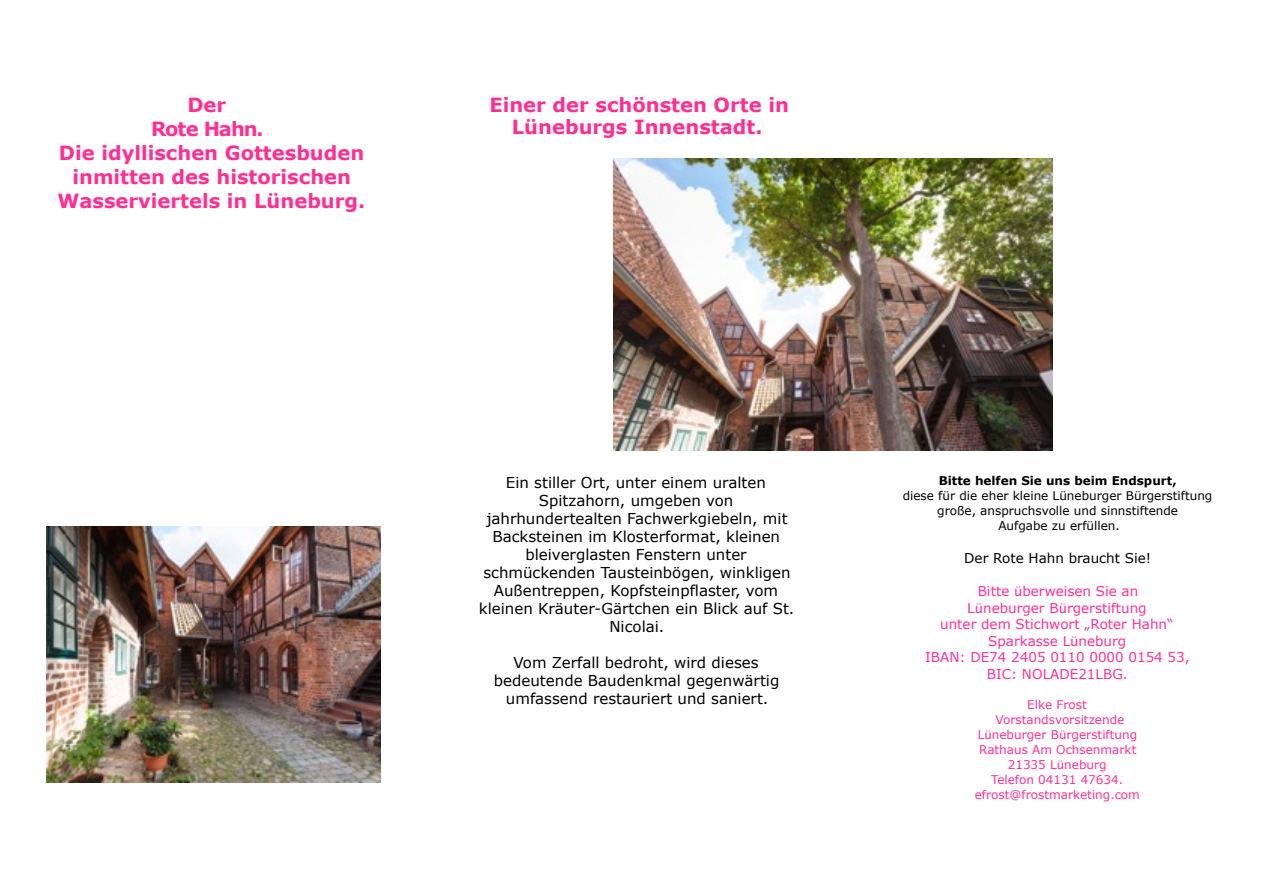
<style>
.page{position:relative;width:1263px;height:893px;background:#fff}
.page>*{position:absolute;margin:0;border:0;box-sizing:border-box;transform-origin:0 0}
.t1{font:700 19.5px/24px "Verdana";color:#ff2f92;text-align:center}
.t2{font:15px/18px "Verdana";color:#000;text-align:center}
.t3{font:13.5px/16.5px "Verdana";color:#ff2f92;text-align:center}
.t4{font:13.5px "Verdana";color:#000}
.t5{font:12px/15px "Verdana";color:#ff2f92;text-align:center}
.t6{font:12px/15px "Verdana";color:#000;text-align:center}
.t7{font:700 12px "Verdana";color:#000}
.s1{font-family:"Lucida Grande"}
</style>
<div class="page">
<img style="left:46px;top:526px;width:335px;height:256px">
<img style="left:614px;top:158px;width:438px;height:293px">
<h1 class="t1" style="left:187px;top:93px;width:40px">Der</h1>
<h1 class="t1" style="left:57px;top:117px;width:309px">Rote Hahn.<br>Die idyllischen Gottesbuden inmitten des historischen<br>Wasserviertels in Lüneburg.</h1>
<h1 class="t1" style="left:489px;top:94px;width:301px;line-height:22.5px">Einer der schönsten Orte in<br>Lüneburgs Innenstadt.</h1>
<p class="t2" style="left:479px;top:474px;width:317px">Ein stiller Ort, unter einem uralten Spitzahorn, umgeben von jahrhundertealten Fachwerkgiebeln, mit Backsteinen im Klosterformat, kleinen bleiverglasten Fenstern unter schmückenden Tausteinbögen, winkligen Außentreppen, Kopfsteinpflaster, vom kleinen Kräuter-Gärtchen ein Blick auf St.<br>Nicolai.</p>
<p class="t2" style="left:494px;top:654px;width:287px">Vom Zerfall bedroht, wird dieses bedeutende Baudenkmal gegenwärtig umfassend restauriert und saniert.</p>
<p class="t7" style="left:939px;top:473px;width:239px">Bitte helfen Sie uns beim Endspurt,</p>
<p class="t6" style="left:903px;top:489px;width:311px">diese für die eher kleine Lüneburger Bürgerstiftung große, anspruchsvolle und sinnstiftende<br>Aufgabe zu erfüllen.</p>
<p class="t4" style="left:964px;top:550px;width:188px">Der Rote Hahn braucht Sie!</p>
<p class="t3" style="left:925px;top:583px;width:266px">Bitte <span class="s1">ü</span>berweisen Sie an<br>L<span class="s1">ü</span>neburger B<span class="s1">ü</span>rgerstiftung<br>unter dem Stichwort „Roter Hahn“<br>Sparkasse L<span class="s1">ü</span>neburg<br>IBAN: DE74 2405 0110 0000 0154 53,<br>BIC: NOLADE21LBG.</p>
<p class="t5" style="left:975px;top:697px;width:167px">Elke Frost<br>Vorstandsvorsitzende<br>L<span class="s1">ü</span>neburger B<span class="s1">ü</span>rgerstiftung<br>Rathaus Am Ochsenmarkt<br>21335 L<span class="s1">ü</span>neburg<br>Telefon 04131 47634. efrost@frostmarketing.com</p>
</div>
